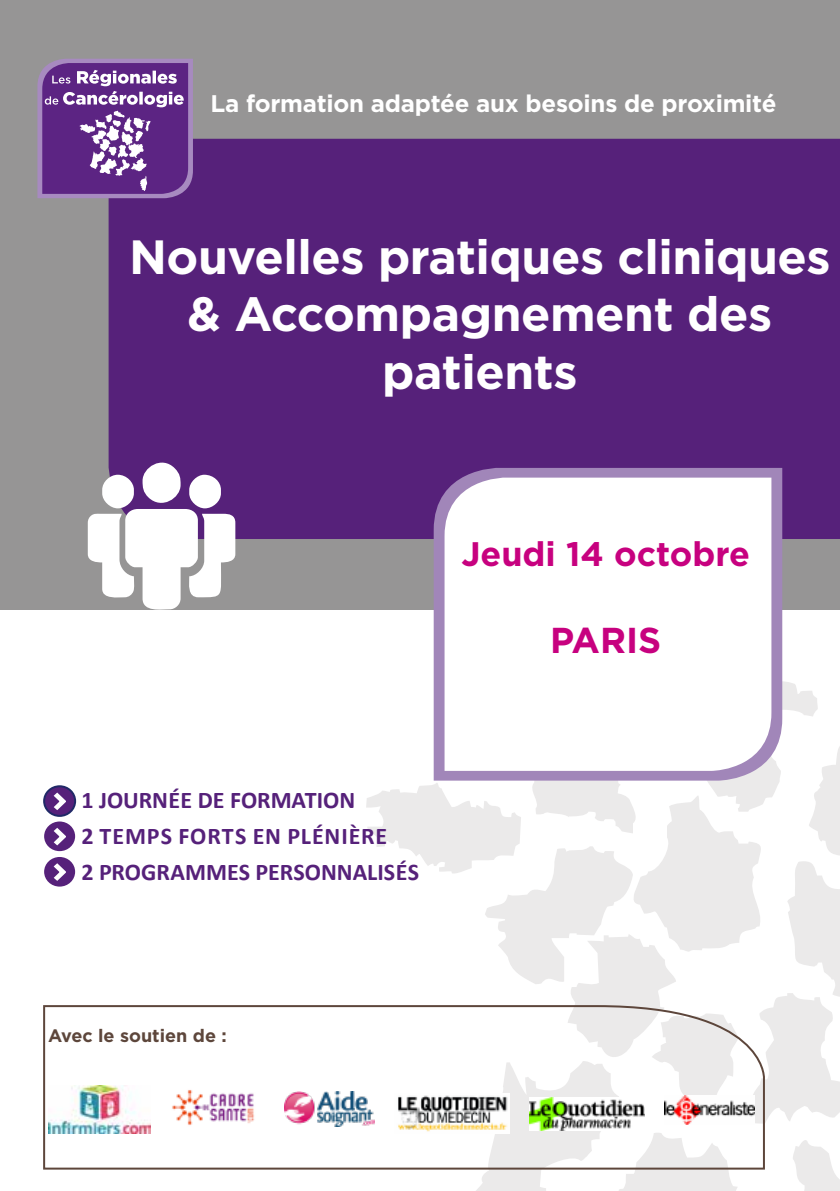
<style>
.page{position:relative;width:840px;height:1191px;background:#fff}
.page>*{position:absolute;margin:0;border:0;box-sizing:border-box;transform-origin:0 0}
.t1{font:700 48px/57.6px "Gotham";letter-spacing:-.01em;color:#fff;text-align:center}
.t2{font:700 36px "Gotham";color:#c7017f}
.t3{font:700 34px "Gotham";color:#c7017f}
.t4{font:28px "Calibri";letter-spacing:-.01em;color:#fff}
.t5{font:700 24px/36px "Calibri";color:#56217a}
.t6{font:700 24px "Gotham";letter-spacing:-.01em;color:#fff}
.t7{font:700 18px "Gotham";color:#5d463b}
</style>
<div class="page">
<svg style="left:366px;top:646px;width:473px;height:545px"></svg>
<div style="left:0;top:0;width:839px;height:609px;background:#969595"></div>
<div style="left:108px;top:139px;width:731px;height:400px;background:#56217a"></div>
<svg style="left:433px;top:468px;width:348px;height:312px;background:#a287b8"></svg>
<svg style="left:444px;top:477px;width:327px;height:294px"></svg>
<svg style="left:88px;top:455px;width:147px;height:155px"></svg>
<div style="left:189px;top:475px;width:32px;height:33px;background:#fff;border-radius:15px"></div>
<div style="left:102px;top:475px;width:32px;height:33px;background:#fff;border-radius:15px"></div>
<svg style="left:44px;top:786px;width:31px;height:30px"></svg>
<div style="left:43px;top:785px;width:33px;height:32px;border:2px solid #202967;border-radius:50%"></div>
<svg style="left:52px;top:791px;width:15px;height:20px"></svg>
<div style="left:44px;top:857px;width:31px;height:29px;background:#56217a;border-radius:50%"></div>
<svg style="left:53px;top:863px;width:13px;height:18px"></svg>
<div style="left:44px;top:821px;width:31px;height:30px;background:#56217a;border-radius:50%"></div>
<svg style="left:53px;top:827px;width:13px;height:19px"></svg>
<svg style="left:43px;top:1004px;width:722px;height:166px"></svg>
<svg style="left:37px;top:59px;width:156px;height:139px;background:#7d519c"></svg>
<img style="left:394px;top:1093px;width:115px;height:40px">
<img style="left:529px;top:1097px;width:115px;height:33px">
<img style="left:664px;top:1095px;width:90px;height:29px">
<p class="t4" style="left:253px;top:74px;width:523px">La formation adaptée aux besoins de proximité</p>
<p class="t6" style="left:210px;top:88px;width:567px">La formation adaptée aux besoins de proximité</p>
<h1 class="t1" style="left:129px;top:228px;width:702px">Nouvelles pratiques cliniques &amp; Accompagnement des patients</h1>
<h3 class="t3" style="left:461px;top:531px;width:290px">Jeudi 14 octobre</h3>
<p class="t5" style="left:81px;top:781px;width:339px">1 JOURNÉE DE FORMATION<br>2 TEMPS FORTS EN PLÉNIÈRE<br>2 PROGRAMMES PERSONNALISÉS</p>
<p class="t7" style="left:48px;top:1024px;width:180px">Avec le soutien de :</p>
<h2 class="t2" style="left:549px;top:616px;width:113px">PARIS</h2>
</div>
